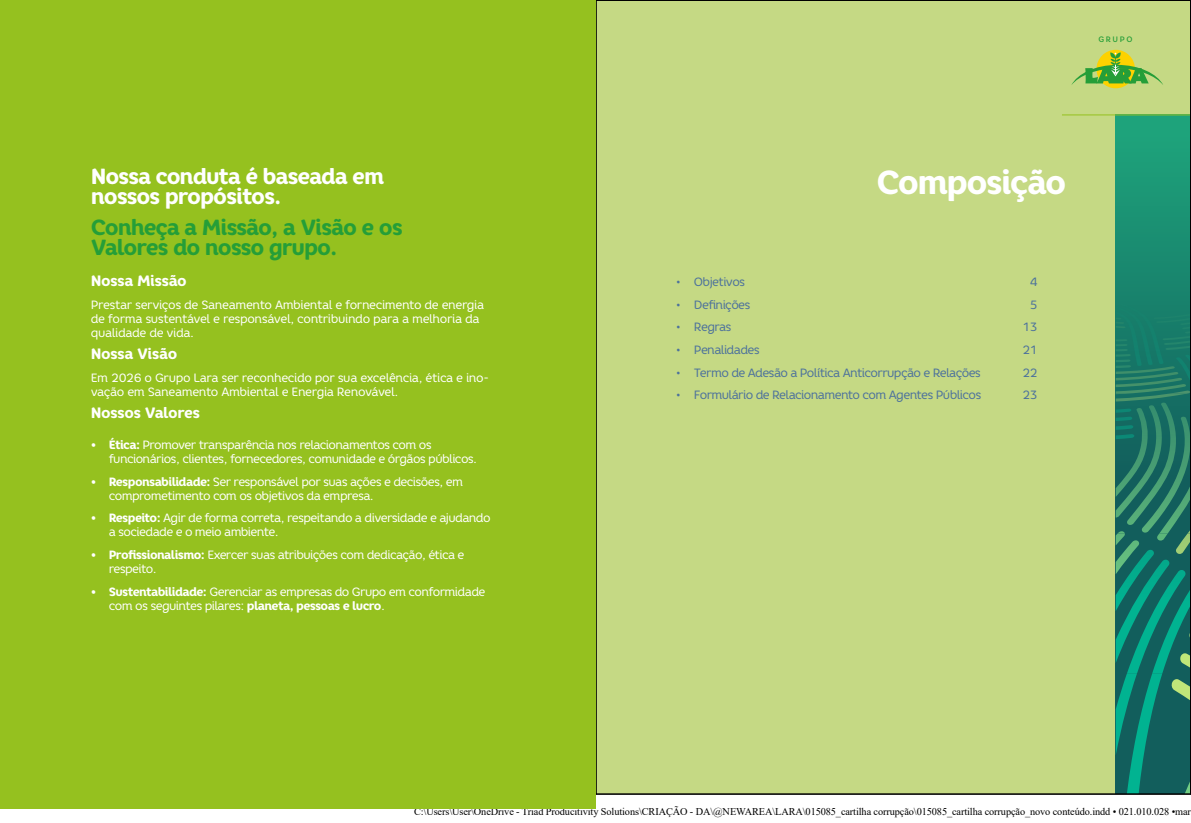
<style>
.page{position:relative;width:1191px;height:823px;background:#fff}
.page>*{position:absolute;margin:0;border:0;box-sizing:border-box;transform-origin:0 0}
.t1{font:800 33.2px "Core Rhino 75";letter-spacing:-.05em;color:#fff}
.t2{font:800 21.9px/19.8px "Core Rhino 75";letter-spacing:-.05em;color:#259e38}
.t3{font:800 21.9px/19.8px "Core Rhino 75";letter-spacing:-.05em;color:#fff}
.t4{font:800 15px "Core Rhino 75";letter-spacing:-.03em;color:#fff}
.t5{font:12px/14px "Core Rhino 45";letter-spacing:-.05em;color:#fff}
.t6{font:12px/14px "Core Rhino 45";letter-spacing:-.03em;color:#fff}
.t7{font:12px "Core Rhino 45";letter-spacing:-.05em;color:#4d729c}
.t8{font:10.3px "Times New Roman";letter-spacing:-.01em;color:#000}
.t9{font:500 7.9px "Core Rhino 55";letter-spacing:.2em;color:#259e38}
.s1{font-family:"Core Rhino 75";font-weight:800}
</style>
<div class="page">
<div style="left:595px;top:0;width:596px;height:808px;background:#c5d984"></div>
<svg style="left:1115px;top:115px;width:76px;height:676px;background:#19866d"></svg>
<svg style="left:1180px;top:323px;width:11px;height:10px"></svg>
<img style="left:1163px;top:333px;width:28px;height:5px">
<img style="left:1163px;top:338px;width:28px;height:7px">
<img style="left:1165px;top:343px;width:26px;height:7px">
<img style="left:1175px;top:533px;width:16px;height:20px">
<img style="left:1185px;top:354px;width:6px;height:3px">
<img style="left:1175px;top:357px;width:16px;height:36px">
<img style="left:1115px;top:301px;width:48px;height:63px">
<img style="left:1115px;top:306px;width:37px;height:59px">
<img style="left:1115px;top:311px;width:26px;height:55px">
<svg style="left:1115px;top:317px;width:10px;height:11px"></svg>
<img style="left:1115px;top:366px;width:60px;height:6px">
<img style="left:1115px;top:372px;width:63px;height:5px">
<img style="left:1115px;top:377px;width:67px;height:7px">
<img style="left:1115px;top:384px;width:71px;height:17px">
<img style="left:1168px;top:390px;width:20px;height:3px">
<svg style="left:1156px;top:533px;width:11px;height:7px"></svg>
<img style="left:1141px;top:416px;width:50px;height:116px">
<img style="left:1126px;top:402px;width:51px;height:122px">
<img style="left:1115px;top:405px;width:48px;height:112px">
<img style="left:1115px;top:408px;width:34px;height:88px">
<svg style="left:1115px;top:339px;width:15px;height:17px"></svg>
<img style="left:1115px;top:359px;width:15px;height:3px">
<img style="left:1115px;top:365px;width:16px;height:3px">
<img style="left:1115px;top:408px;width:16px;height:4px">
<img style="left:1115px;top:416px;width:17px;height:5px">
<img style="left:1115px;top:425px;width:18px;height:4px">
<img style="left:1115px;top:434px;width:19px;height:5px">
<img style="left:1171px;top:678px;width:20px;height:32px">
<img style="left:1125px;top:672px;width:37px;height:119px">
<img style="left:1186px;top:580px;width:5px;height:92px">
<img style="left:1115px;top:672px;width:22px;height:83px">
<img style="left:1127px;top:569px;width:59px;height:103px">
<img style="left:1115px;top:559px;width:54px;height:103px">
<img style="left:1115px;top:549px;width:39px;height:61px">
<img style="left:1115px;top:540px;width:24px;height:34px">
<svg style="left:1115px;top:531px;width:10px;height:14px"></svg>
<img style="left:1178px;top:749px;width:13px;height:45px">
<img style="left:1156px;top:319px;width:35px;height:4px">
<img style="left:1153px;top:311px;width:38px;height:8px">
<div style="left:1096px;top:50px;width:39px;height:38px;background:#fdd200;border-radius:50%"></div>
<svg style="left:1071px;top:52px;width:92px;height:33px"></svg>
<hr style="left:1062px;top:114px;width:129px;height:1px;background:#95c11f">
<div style="left:0;top:794px;width:1191px;height:28px;background:#fff"></div>
<div style="left:0;top:0;width:596px;height:808px;background:#95c11f"></div>
<h2 class="t3" style="left:91px;top:166px;width:295px">Nossa conduta é baseada em nossos propósitos.</h2>
<h2 class="t2" style="left:91px;top:217px;width:314px">Conheça a Missão, a Visão e os<br>Valores do nosso grupo.</h2>
<p class="t4" style="left:91px;top:271px;width:98px">Nossa Missão</p>
<p class="t6" style="left:91px;top:297px;width:395px">Prestar serviços de Saneamento Ambiental e fornecimento de energia de forma sustentável e responsável, contribuindo para a melhoria da qualidade de vida.</p>
<p class="t4" style="left:91px;top:344px;width:88px">Nossa Visão</p>
<p class="t6" style="left:91px;top:370px;width:400px">Em 2026 o Grupo Lara ser reconhecido por sua excelência, ética e ino&shy;vação em Saneamento Ambiental e Energia Renovável.</p>
<p class="t4" style="left:91px;top:403px;width:111px">Nossos Valores</p>
<p class="t5" style="left:109px;top:437px;width:370px;text-indent:-18px"><span class="s1">• Ética:</span> Promover transparência nos relacionamentos com os funcionários, clientes, fornecedores, comunidade e órgãos públicos.</p>
<p class="t5" style="left:109px;top:474px;width:356px;text-indent:-18px"><span class="s1">• Responsabilidade:</span> Ser responsável por suas ações e decisões, em comprometimento com os objetivos da empresa.</p>
<p class="t5" style="left:109px;top:510px;width:383px;text-indent:-18px"><span class="s1">• Respeito:</span> Agir de forma correta, respeitando a diversidade e ajudando a sociedade e o meio ambiente.</p>
<p class="t5" style="left:109px;top:547px;width:357px;text-indent:-18px"><span class="s1">• Profissionalismo:</span> Exercer suas atribuições com dedicação, ética e respeito.</p>
<p class="t5" style="left:109px;top:583px;width:378px;text-indent:-18px"><span class="s1">• Sustentabilidade:</span> Gerenciar as empresas do Grupo em conformidade com os seguintes pilares: <span class="s1">planeta, pessoas e lucro</span>.</p>
<p class="t9" style="left:1098px;top:34px;width:35px">GRUPO</p>
<h1 class="t1" style="left:876px;top:161px;width:191px">Composição</h1>
<p class="t7" style="left:676px;top:274px;width:71px">• Objetivos</p>
<p class="t7" style="left:1030px;top:274px;width:9px">4</p>
<p class="t7" style="left:676px;top:297px;width:76px">• Definições</p>
<p class="t7" style="left:1030px;top:297px;width:9px">5</p>
<p class="t7" style="left:676px;top:319px;width:57px">• Regras</p>
<p class="t7" style="left:1022px;top:319px;width:17px">13</p>
<p class="t7" style="left:676px;top:342px;width:85px">• Penalidades</p>
<p class="t7" style="left:1022px;top:342px;width:17px">21</p>
<p class="t7" style="left:676px;top:364px;width:306px">• Termo de Adesão a Política Anticorrupção e Relações</p>
<p class="t7" style="left:1022px;top:364px;width:17px">22</p>
<p class="t7" style="left:676px;top:387px;width:307px">• Formulário de Relacionamento com Agentes Públicos</p>
<p class="t7" style="left:1022px;top:387px;width:17px">23</p>
<p class="t8" style="left:414px;top:804px;width:778px">C:\Users\User\OneDrive - Triad Producitivity Solutions\CRIAÇÃO - DA\@NEWAREA\LARA\015085_cartilha corrupção\015085_cartilha corrupção_novo conteúdo.indd • 021.010.028 •mar</p>
</div>
